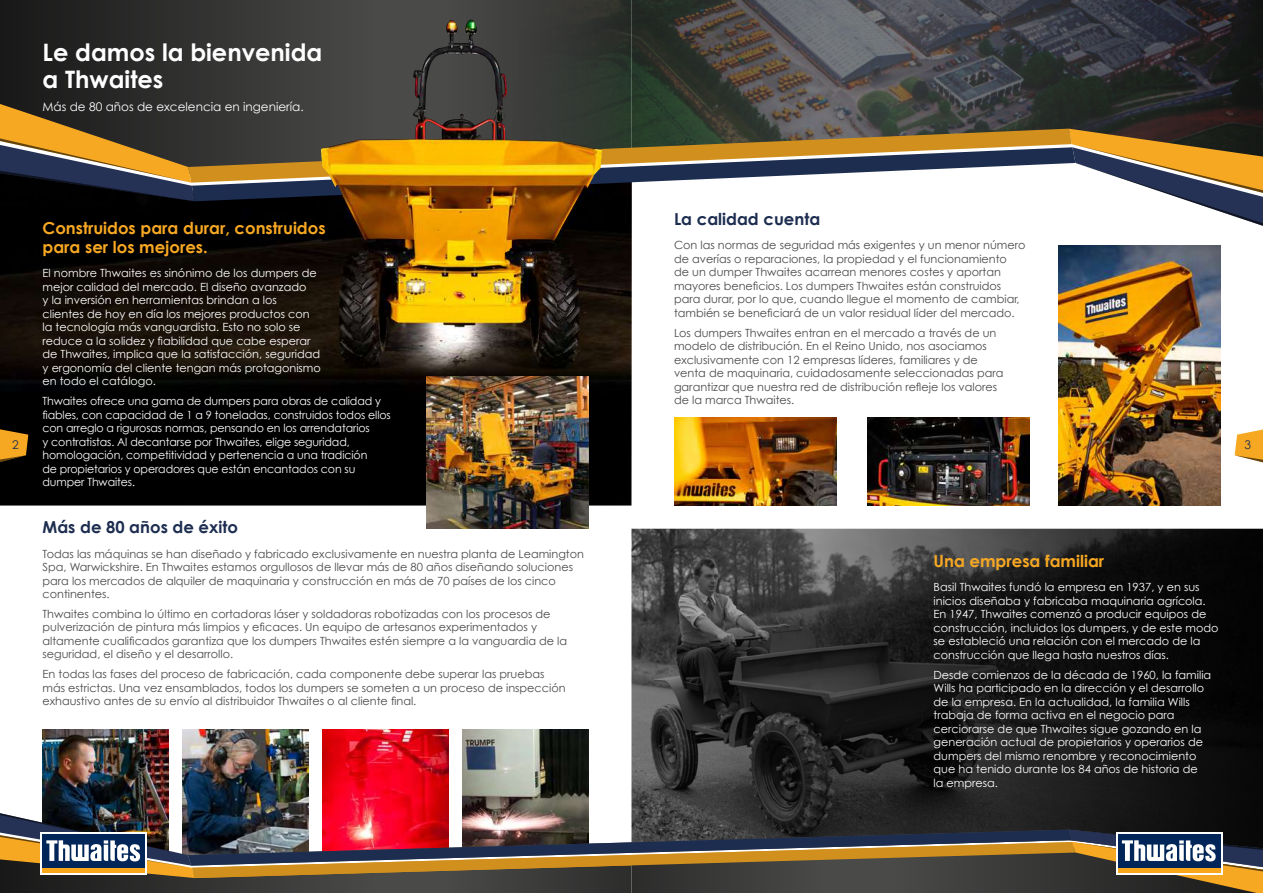
<style>
.page{position:relative;width:1263px;height:893px;background:#fff}
.page>*{position:absolute;margin:0;border:0;box-sizing:border-box;transform-origin:0 0}
.t1{font:700 24px/27px "Century Gothic";color:#fff}
.t2{font:700 16.5px/19.5px "Century Gothic";color:#f7a823}
.t3{font:700 16.5px "Century Gothic";color:#1d2d50}
.t4{font:12px "Century Gothic";color:#fff}
.t5{font:12px "Century Gothic";color:#1d2d50}
.t6{font:11.25px/13.5px "Century Gothic";color:#4a4a49}
.t7{font:11.25px/13.5px "Century Gothic";color:#fff}
</style>
<div class="page">
<svg style="left:1235px;top:429px;width:28px;height:34px"></svg>
<img style="left:0;top:201px;width:632px;height:305px">
<svg style="left:0;top:429px;width:28px;height:39px"></svg>
<img style="left:631px;top:529px;width:632px;height:256px">
<svg style="left:0;top:0;width:489px;height:129px;background:#313130"></svg>
<img style="left:489px;top:0;width:774px;height:129px">
<svg style="left:1071px;top:129px;width:192px;height:97px"></svg>
<svg style="left:195px;top:129px;width:876px;height:18px;background:#715d30"></svg>
<svg style="left:195px;top:147px;width:880px;height:54px"></svg>
<svg style="left:0;top:104px;width:195px;height:97px;background:#5e4c31"></svg>
<img style="left:43px;top:729px;width:126px;height:56px">
<img style="left:427px;top:377px;width:162px;height:152px">
<img style="left:867px;top:418px;width:162px;height:88px">
<img style="left:321px;top:19px;width:149px;height:314px">
<img style="left:183px;top:729px;width:126px;height:56px">
<img style="left:323px;top:729px;width:126px;height:46px">
<img style="left:463px;top:729px;width:126px;height:46px">
<img style="left:674px;top:418px;width:163px;height:88px">
<img style="left:1058px;top:246px;width:162px;height:260px">
<svg style="left:188px;top:775px;width:884px;height:10px;background:#634446"></svg>
<img style="left:0;top:785px;width:1263px;height:108px">
<h1 class="t1" style="left:43px;top:38px;width:281px">Le damos la bienvenida a Thwaites</h1>
<p class="t4" style="left:43px;top:99px;width:263px">Más de 80 años de excelencia en ingeniería.</p>
<h2 class="t3" style="left:674px;top:209px;width:148px">La calidad cuenta</h2>
<p class="t6" style="left:674px;top:238px;width:353px">Con las normas de seguridad más exigentes y un menor número de averías o reparaciones, la propiedad y el funcionamiento<br>de un dumper Thwaites acarrean menores costes y aportan mayores beneficios. Los dumpers Thwaites están construidos para durar, por lo que, cuando llegue el momento de cambiar, también se beneficiará de un valor residual líder del mercado.</p>
<p class="t6" style="left:674px;top:326px;width:331px">Los dumpers Thwaites entran en el mercado a través de un modelo de distribución. En el Reino Unido, nos asociamos exclusivamente con 12 empresas líderes, familiares y de venta de maquinaria, cuidadosamente seleccionadas para garantizar que nuestra red de distribución refleje los valores de la marca Thwaites.</p>
<h2 class="t2" style="left:43px;top:217px;width:285px">Construidos para durar, construidos para ser los mejores.</h2>
<p class="t7" style="left:43px;top:266px;width:280px">El nombre Thwaites es sinónimo de los dumpers de mejor calidad del mercado. El diseño avanzado<br>y la inversión en herramientas brindan a los clientes de hoy en día los mejores productos con la tecnología más vanguardista. Esto no solo se reduce a la solidez y fiabilidad que cabe esperar de Thwaites, implica que la satisfacción, seguridad y ergonomía del cliente tengan más protagonismo en todo el catálogo.</p>
<p class="t7" style="left:43px;top:394px;width:350px">Thwaites ofrece una gama de dumpers para obras de calidad y fiables, con capacidad de 1 a 9 toneladas, construidos todos ellos con arreglo a rigurosas normas, pensando en los arrendatarios<br>y contratistas. Al decantarse por Thwaites, elige seguridad, homologación, competitividad y pertenencia a una tradición<br>de propietarios y operadores que están encantados con su dumper Thwaites.</p>
<h2 class="t3" style="left:43px;top:517px;width:197px">Más de 80 años de éxito</h2>
<p class="t6" style="left:43px;top:547px;width:543px">Todas las máquinas se han diseñado y fabricado exclusivamente en nuestra planta de Leamington Spa, Warwickshire. En Thwaites estamos orgullosos de llevar más de 80 años diseñando soluciones para los mercados de alquiler de maquinaria y construcción en más de 70 países de los cinco continentes.</p>
<p class="t6" style="left:43px;top:607px;width:526px">Thwaites combina lo último en cortadoras láser y soldadoras robotizadas con los procesos de pulverización de pintura más limpios y eficaces. Un equipo de artesanos experimentados y altamente cualificados garantiza que los dumpers Thwaites estén siempre a la vanguardia de la seguridad, el diseño y el desarrollo.</p>
<p class="t6" style="left:43px;top:667px;width:525px">En todas las fases del proceso de fabricación, cada componente debe superar las pruebas más estrictas. Una vez ensamblados, todos los dumpers se someten a un proceso de inspección exhaustivo antes de su envío al distribuidor Thwaites o al cliente final.</p>
<p class="t5" style="left:12px;top:438px;width:8px">2</p>
<p class="t5" style="left:1244px;top:438px;width:8px">3</p>
<h2 class="t2" style="left:933px;top:551px;width:172px">Una empresa familiar</h2>
<p class="t7" style="left:933px;top:580px;width:286px">Basil Thwaites fundó la empresa en 1937, y en sus inicios diseñaba y fabricaba maquinaria agrícola.<br>En 1947, Thwaites comenzó a producir equipos de construcción, incluidos los dumpers, y de este modo se estableció una relación con el mercado de la construcción que llega hasta nuestros días.</p>
<p class="t7" style="left:933px;top:668px;width:279px">Desde comienzos de la década de 1960, la familia Wills ha participado en la dirección y el desarrollo de la empresa. En la actualidad, la familia Wills trabaja de forma activa en el negocio para cerciorarse de que Thwaites sigue gozando en la generación actual de propietarios y operarios de dumpers del mismo renombre y reconocimiento que ha tenido durante los 84 años de historia de<br>la empresa.</p>
</div>
